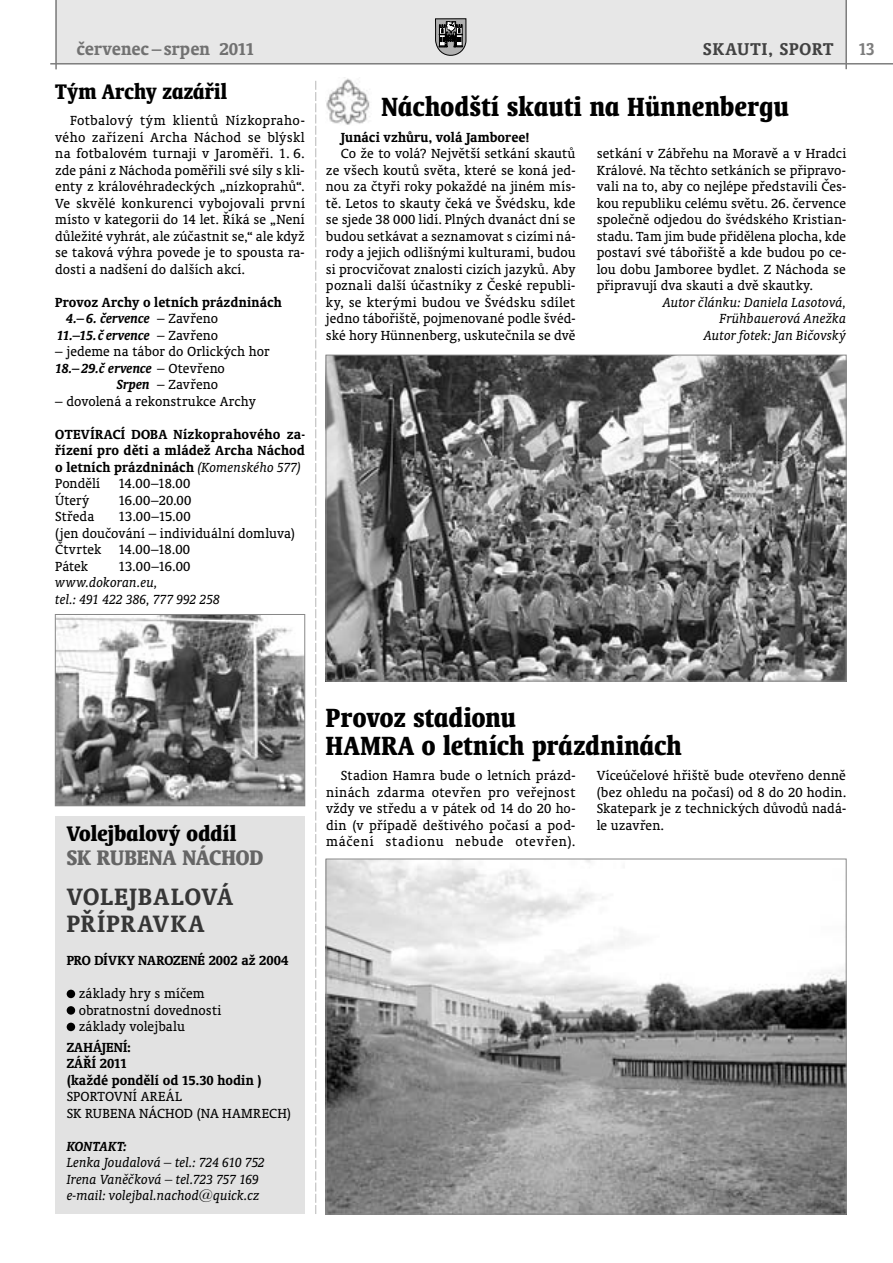
<style>
.page{position:relative;width:893px;height:1263px;background:#fff}
.page>*{position:absolute;margin:0;border:0;box-sizing:border-box;transform-origin:0 0}
.t1{font:700 condensed 30px/28.5px "Oranda AT";letter-spacing:.015em;color:#000;scale:.95 1}
.t2{font:700 27px/27px "Oranda AT";letter-spacing:.045em;color:#363636}
.t3{font:700 condensed 24px "Oranda AT";letter-spacing:.005em;color:#000}
.t4{font:700 condensed 24px "Oranda AT";letter-spacing:.005em;color:#000;scale:.95 1}
.t5{font:700 condensed 24px "Oranda AT";color:#656565}
.t6{font:700 19.5px "Oranda AT";letter-spacing:-.005em;color:#717171}
.t7{font:700 19.5px "Oranda AT";letter-spacing:.045em;color:#424242}
.t8{font:700 19.5px "Oranda AT";color:#7d7d7d;scale:.9 1}
.t9{font:15px/16.5px "Oranda AT";letter-spacing:.005em;color:#000;text-align:justify}
.t10{font:700 15px/16.5px "Oranda AT";letter-spacing:.01em;color:#000}
.t11{font:italic 15px/16.5px "Oranda AT";color:#000}
.t12{font:italic 700 15px "Oranda AT";color:#000}
.s1{font-weight:400;font-style:normal}
.s2{font-weight:700;font-style:italic}
.s3{font-weight:400;font-style:italic}
.s4{font-weight:400}
</style>
<div class="page">
<div style="left:55px;top:0;width:791px;height:64px;background:#e7e7e7"></div>
<hr style="left:50px;top:63px;width:843px;height:2px;background:#7d7d7d">
<hr style="left:55px;top:0;width:2px;height:69px;background:#7d7d7d">
<hr style="left:845px;top:0;width:2px;height:69px;background:#7d7d7d">
<svg style="left:435px;top:19px;width:31px;height:36px"></svg>
<img style="left:328px;top:357px;width:516px;height:322px">
<img style="left:57px;top:616px;width:246px;height:188px">
<div style="left:55px;top:614px;width:250px;height:192px;border:1px solid #888"></div>
<img style="left:326px;top:77px;width:44px;height:48px">
<div style="left:55px;top:816px;width:250px;height:398px;background:#e2e2e2"></div>
<div style="left:67px;top:990px;width:8px;height:8px;background:#000;border-radius:50%"></div>
<div style="left:67px;top:1006px;width:8px;height:9px;background:#000;border-radius:50%"></div>
<div style="left:67px;top:1023px;width:8px;height:8px;background:#000;border-radius:50%"></div>
<svg style="left:315px;top:81px;width:1px;height:1133px"></svg>
<img style="left:328px;top:861px;width:516px;height:351px">
<h3 class="t6" style="left:77px;top:38px;width:180px">červenec – srpen 2011</h3>
<h3 class="t7" style="left:703px;top:38px;width:132px">SKAUTI, SPORT</h3>
<h3 class="t8" style="left:858px;top:38px;width:19px">13</h3>
<h3 class="t4" style="left:55px;top:77px;width:182px">Tým Archy zazářil</h3>
<p class="t9" style="left:55px;top:112px;width:251px;text-indent:15px">Fotbalový tým klientů Nízkopraho&shy;vého zařízení Archa Náchod se blýskl na fotbalovém turnaji v Jaroměři. 1. 6. zde páni z Náchoda poměřili své síly s kli&shy;enty z královéhradeckých „nízkoprahů“.<br>Ve skvělé konkurenci vybojovali první místo v kategorii do 14 let. Říká se „Není důležité vyhrát, ale zúčastnit se,“ ale když se taková výhra povede je to spousta ra&shy;dosti a nadšení do dalších akcí.</p>
<p class="t10" style="left:55px;top:293px;width:228px">Provoz Archy o letních prázdninách</p>
<p class="t12" style="left:66px;top:313px;width:153px">4.– 6. července <span class="s1">– Zavřeno</span></p>
<p class="t12" style="left:57px;top:330px;width:163px">11.–15. č ervence <span class="s1">– Zavřeno</span></p>
<p class="t9" style="left:55px;top:343px;width:216px">– jedeme na tábor do Orlických hor</p>
<p class="t12" style="left:55px;top:363px;width:171px">18.– 29. č ervence <span class="s1">– Otevřeno</span></p>
<p class="t9" style="left:117px;top:376px;width:103px"><span class="s2">Srpen</span> – Zavřeno</p>
<p class="t9" style="left:55px;top:393px;width:202px">– dovolená a rekonstrukce Archy</p>
<p class="t10" style="left:55px;top:425px;width:251px">OTEVÍRACÍ DOBA Nízkoprahového za&shy;řízení pro děti a mládež Archa Náchod o letních prázdninách <span class="s3">(Komenského 577)<br></span><span class="s4">Pondělí 14.00–18.00<br>Úterý</span></p>
<p class="t9" style="left:118px;top:492px;width:75px">16.00–20.00</p>
<p class="t9" style="left:55px;top:508px;width:41px">Středa</p>
<p class="t9" style="left:55px;top:508px;width:241px;text-align:left;text-indent:63px">13.00–15.00<br>(jen doučování – individuální domluva)<br>Čtvrtek 14.00–18.00<br>Pátek</p>
<p class="t9" style="left:118px;top:558px;width:74px">13.00–16.00</p>
<p class="t11" style="left:55px;top:574px;width:166px">www.dokoran.eu,<br>tel.: 491 422 386, 777 992 258</p>
<h1 class="t1" style="left:381px;top:91px;width:430px">Náchodští skauti na Hünnenbergu</h1>
<p class="t9" style="left:597px;top:145px;width:251px">setkání v Zábřehu na Moravě a v Hradci Králové. Na těchto setkáních se připravo&shy;vali na to, aby co nejlépe představili Čes&shy;kou republiku celému světu. 26. července společně odjedou do švédského Kristian&shy;stadu. Tam jim bude přidělena plocha, kde postaví své tábořiště a kde budou po ce&shy;lou dobu Jamboree bydlet. Z Náchoda se připravují dva skauti a dvě skautky.</p>
<p class="t11" style="left:663px;top:294px;width:185px;text-align:right">Autor článku: Daniela Lasotová,<br>Frühbauerová Anežka<br>Autor fotek: Jan Bičovský</p>
<p class="t10" style="left:341px;top:128px;width:190px">Junáci vzhůru, volá Jamboree!</p>
<p class="t9" style="left:326px;top:145px;width:251px;text-indent:15px">Co že to volá? Největší setkání skautů ze všech koutů světa, které se koná jed&shy;nou za čtyři roky pokaždé na jiném mís&shy;tě. Letos to skauty čeká ve Švédsku, kde se sjede 38 000 lidí. Plných dvanáct dní se budou setkávat a seznamovat s cizími ná&shy;rody a jejich odlišnými kulturami, budou si procvičovat znalosti cizích jazyků. Aby poznali další účastníky z České republi&shy;ky, se kterými budou ve Švédsku sdílet jedno tábořiště, pojmenované podle švéd&shy;ské hory Hünnenberg, uskutečnila se dvě</p>
<h3 class="t3" style="left:67px;top:819px;width:171px">Volejbalový oddíl</h3>
<h3 class="t5" style="left:67px;top:843px;width:198px">SK RUBENA NÁCHOD</h3>
<h2 class="t2" style="left:67px;top:883px;width:168px">VOLEJBALOVÁ<br>PŘÍPRAVKA</h2>
<p class="t10" style="left:67px;top:952px;width:223px">PRO DÍVKY NAROZENÉ 2002 až 2004</p>
<p class="t9" style="left:79px;top:985px;width:144px;text-align:left">základy hry s míčem obratnostní dovednosti základy volejbalu</p>
<p class="t10" style="left:67px;top:1039px;width:197px">ZAHÁJENÍ:<br>ZÁŘÍ 2011<br>(každé pondělí od 15.30 hodin )</p>
<p class="t9" style="left:67px;top:1088px;width:226px">SPORTOVNÍ AREÁL<br>SK RUBENA NÁCHOD (NA HAMRECH)</p>
<p class="t12" style="left:67px;top:1141px;width:62px">KONTAKT:</p>
<p class="t11" style="left:67px;top:1154px;width:200px">Lenka Joudalová – tel.: 724 610 752<br>Irena Vaněčková – tel.723 757 169 e-mail: volejbal.nachod@quick.cz</p>
<h1 class="t1" style="left:326px;top:703px;width:376px">Provoz stadionu<br>HAMRA o letních prázdninách</h1>
<p class="t9" style="left:597px;top:767px;width:251px">Víceúčelové hřiště bude otevřeno denně (bez ohledu na počasí) od 8 do 20 hodin.<br>Skatepark je z technických důvodů nadá&shy;le uzavřen.</p>
<p class="t9" style="left:326px;top:767px;width:251px;text-indent:15px">Stadion Hamra bude o letních prázd&shy;ninách zdarma otevřen pro veřejnost vždy ve středu a v pátek od 14 do 20 ho&shy;din (v případě deštivého počasí a pod&shy;máčení stadionu nebude otevřen).</p>
</div>
